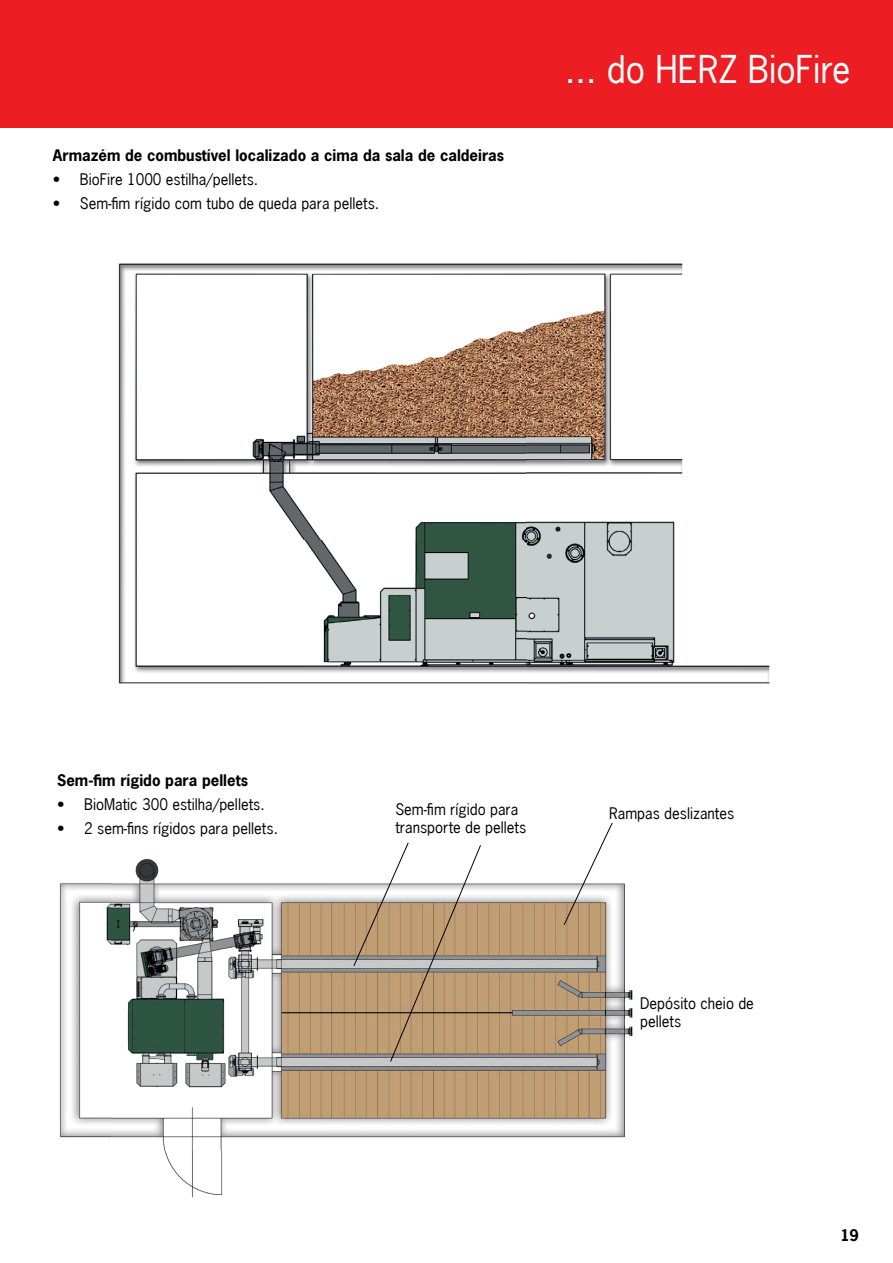
<style>
.page{position:relative;width:893px;height:1263px;background:#fff}
.page>*{position:absolute;margin:0;border:0;box-sizing:border-box;transform-origin:0 0}
.t1{font:36px "News Gothic LT";color:#fff}
.t2{font:15px/18px "News Gothic LT";color:#000}
.t3{font:700 15px "News Gothic LT";color:#000}
</style>
<div class="page">
<img style="left:59px;top:858px;width:574px;height:340px">
<svg style="left:353px;top:842px;width:128px;height:220px"></svg>
<svg style="left:563px;top:822px;width:70px;height:103px"></svg>
<img style="left:118px;top:263px;width:652px;height:421px">
<div style="left:0;top:0;width:893px;height:128px;background:#ed1d24"></div>
<p class="t3" style="left:53px;top:145px;width:453px">Armazém de combustível localizado a cima da sala de caldeiras</p>
<p class="t2" style="left:53px;top:170px;width:207px">• BioFire 1000 estilha/pellets.</p>
<p class="t2" style="left:53px;top:194px;width:328px">• Sem-fim rígido com tubo de queda para pellets.</p>
<h1 class="t1" style="left:565px;top:47px;width:287px">... do HERZ BioFire</h1>
<p class="t3" style="left:57px;top:770px;width:192px">Sem-fim rígido para pellets</p>
<p class="t2" style="left:57px;top:795px;width:209px">• BioMatic 300 estilha/pellets.</p>
<p class="t2" style="left:57px;top:819px;width:222px">• 2 sem-fins rígidos para pellets.</p>
<p class="t2" style="left:395px;top:800px;width:132px">Sem-fim rígido para transporte de pellets</p>
<p class="t2" style="left:609px;top:804px;width:127px">Rampas deslizantes</p>
<p class="t2" style="left:640px;top:994px;width:115px">Depósito cheio de pellets</p>
<p class="t3" style="left:841px;top:1225px;width:20px">19</p>
</div>
